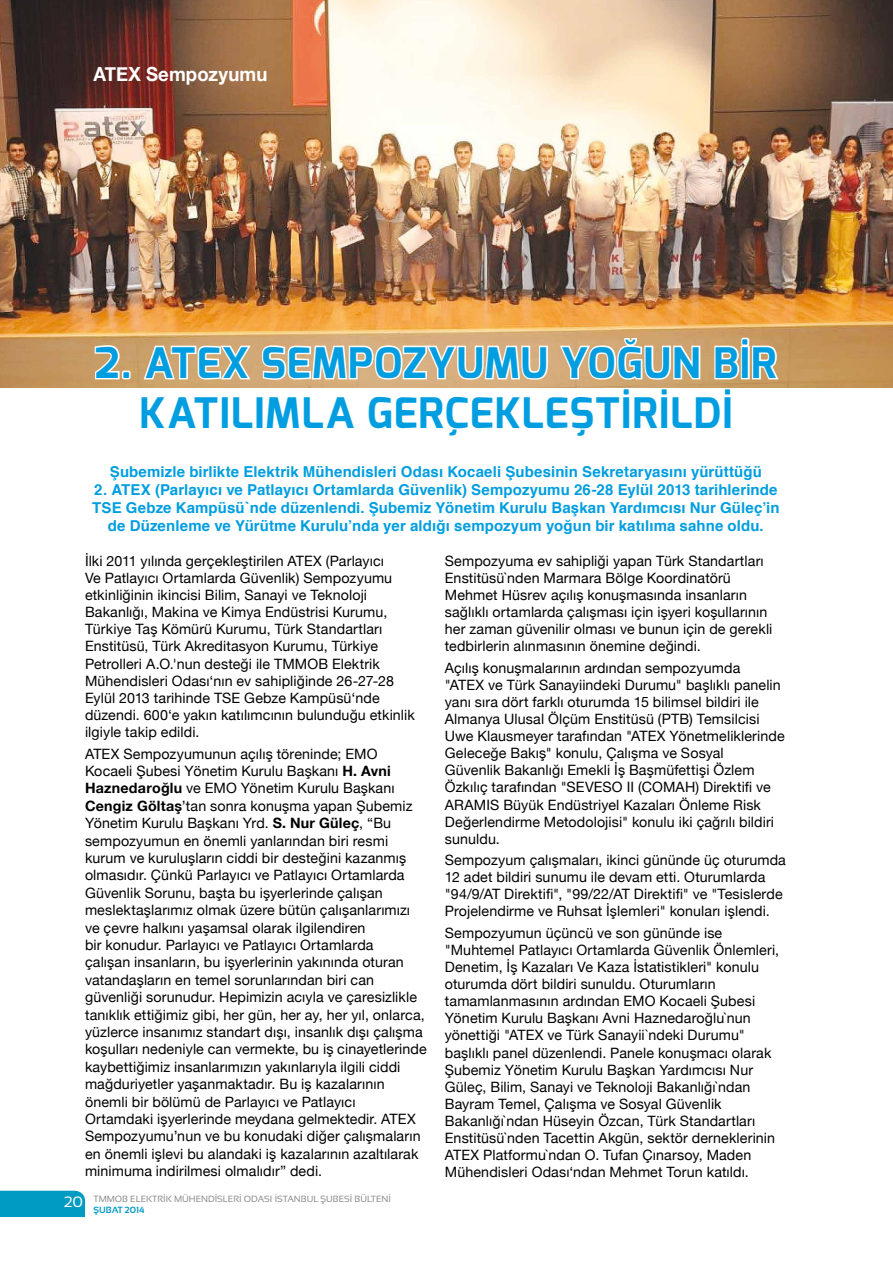
<style>
.page{position:relative;width:893px;height:1263px;background:#fff}
.page>*{position:absolute;margin:0;border:0;box-sizing:border-box;transform-origin:0 0}
.t1{font:700 42px "Exo";letter-spacing:.025em;color:#009ee0}
.t2{font:700 19.5px "Helvetica Neue";letter-spacing:.005em;color:#fff;scale:.95 1}
.t3{font:700 15px/18px "Helvetica";letter-spacing:.005em;color:#009ee0;text-align:center}
.t4{font:15px "Sansation";color:#fff}
.t5{font:14.25px/17.1px "Helvetica Neue";letter-spacing:.01em;color:#000}
.t6{font:9px "Sansation";color:#87888a}
.t7{font:700 9px "Sansation";color:#009ac5}
.s1{font-weight:700}
</style>
<div class="page">
<div style="left:0;top:1191px;width:85px;height:26px;background:#009bc2"></div>
<img style="left:0;top:0;width:892px;height:388px">
<hr style="left:892px;top:0;width:1px;height:1263px;background:#ffec87">
<svg style="left:93px;top:343px;width:39px;height:39px"></svg>
<svg style="left:139px;top:335px;width:642px;height:53px"></svg>
<h2 class="t2" style="left:94px;top:59px;width:184px">ATEX Sempozyumu</h2>
<h1 class="t1" style="left:95px;top:336px;width:75px">2. ATE</h1>
<h1 class="t1" style="left:222px;top:336px;width:68px">X SEM</h1>
<h1 class="t1" style="left:348px;top:336px;width:427px">POZYUMU YOĞUN BİR</h1>
<h1 class="t1" style="left:139px;top:386px;width:25px">KATILIMLA</h1>
<h1 class="t1" style="left:367px;top:386px;width:53px">GERÇEKLEŞT</h1>
<h1 class="t1" style="left:621px;top:386px;width:113px">İRİLDİ</h1>
<p class="t3" style="left:110px;top:462px;width:653px">Şubemizle birlikte Elektrik Mühendisleri Odası Kocaeli Şubesinin Sekretaryasını yürüttüğü</p>
<p class="t3" style="left:92px;top:480px;width:689px">2. ATEX (Parlayıcı ve Patlayıcı Ortamlarda Güvenlik) Sempozyumu 26-28 Eylül 2013 tarihlerinde<br>TSE Gebze Kampüsü`nde düzenlendi. Şubemiz Yönetim Kurulu Başkan Yardımcısı Nur Güleç’in de Düzenleme ve Yürütme Kurulu’nda yer aldığı sempozyum yoğun bir katılıma sahne oldu.</p>
<p class="t5" style="left:85px;top:553px;width:331px">İlki 2011 yılında gerçekleştirilen ATEX (Parlayıcı<br>Ve Patlayıcı Ortamlarda Güvenlik) Sempozyumu etkinliğinin ikincisi Bilim, Sanayi ve Teknoloji Bakanlığı, Makina ve Kimya Endüstrisi Kurumu, Türkiye Taş Kömürü Kurumu, Türk Standartları Enstitüsü, Türk Akreditasyon Kurumu, Türkiye Petrolleri A.O.'nun desteği ile TMMOB Elektrik Mühendisleri Odası‘nın ev sahipliğinde 26-27-28<br>Eylül 2013 tarihinde TSE Gebze Kampüsü‘nde düzendi. 600‘e yakın katılımcının bulunduğu etkinlik ilgiyle takip edildi.</p>
<p class="t5" style="left:85px;top:746px;width:343px">ATEX Sempozyumunun açılış töreninde; EMO Kocaeli Şubesi Yönetim Kurulu Başkanı <span class="s1">H. Avni Haznedaroğlu</span> ve EMO Yönetim Kurulu Başkanı <span class="s1">Cengiz Göltaş</span>’tan sonra konuşma yapan Şubemiz Yönetim Kurulu Başkanı Yrd. <span class="s1">S. Nur Güleç</span>, “Bu sempozyumun en önemli yanlarından biri resmi kurum ve kuruluşların ciddi bir desteğini kazanmış olmasıdır. Çünkü Parlayıcı ve Patlayıcı Ortamlarda Güvenlik Sorunu, başta bu işyerlerinde çalışan meslektaşlarımız olmak üzere bütün çalışanlarımızı ve çevre halkını yaşamsal olarak ilgilendiren<br>bir konudur. Parlayıcı ve Patlayıcı Ortamlarda<br>çalışan insanların, bu işyerlerinin yakınında oturan vatandaşların en temel sorunlarından biri can güvenliği sorunudur. Hepimizin acıyla ve çaresizlikle tanıklık ettiğimiz gibi, her gün, her ay, her yıl, onlarca, yüzlerce insanımız standart dışı, insanlık dışı çalışma koşulları nedeniyle can vermekte, bu iş cinayetlerinde kaybettiğimiz insanlarımızın yakınlarıyla ilgili ciddi mağduriyetler yaşanmaktadır. Bu iş kazalarının önemli bir bölümü de Parlayıcı ve Patlayıcı Ortamdaki işyerlerinde meydana gelmektedir. ATEX Sempozyumu’nun ve bu konudaki diğer çalışmaların en önemli işlevi bu alandaki iş kazalarının azaltılarak minimuma indirilmesi olmalıdır” dedi.</p>
<p class="t5" style="left:445px;top:553px;width:329px">Sempozyuma ev sahipliği yapan Türk Standartları Enstitüsü`nden Marmara Bölge Koordinatörü Mehmet Hüsrev açılış konuşmasında insanların sağlıklı ortamlarda çalışması için işyeri koşullarının her zaman güvenilir olması ve bunun için de gerekli tedbirlerin alınmasının önemine değindi.</p>
<p class="t5" style="left:445px;top:660px;width:341px">Açılış konuşmalarının ardından sempozyumda<br>"ATEX ve Türk Sanayiindeki Durumu" başlıklı panelin yanı sıra dört farklı oturumda 15 bilimsel bildiri ile Almanya Ulusal Ölçüm Enstitüsü (PTB) Temsilcisi Uwe Klausmeyer tarafından "ATEX Yönetmeliklerinde Geleceğe Bakış" konulu, Çalışma ve Sosyal<br>Güvenlik Bakanlığı Emekli İş Başmüfettişi Özlem Özkılıç tarafından "SEVESO II (COMAH) Direktifi ve ARAMIS Büyük Endüstriyel Kazaları Önleme Risk Değerlendirme Metodolojisi" konulu iki çağrılı bildiri sunuldu.</p>
<p class="t5" style="left:445px;top:852px;width:343px">Sempozyum çalışmaları, ikinci gününde üç oturumda 12 adet bildiri sunumu ile devam etti. Oturumlarda "94/9/AT Direktifi", "99/22/AT Direktifi" ve "Tesislerde Projelendirme ve Ruhsat İşlemleri" konuları işlendi.</p>
<p class="t5" style="left:445px;top:925px;width:336px">Sempozyumun üçüncü ve son gününde ise "Muhtemel Patlayıcı Ortamlarda Güvenlik Önlemleri, Denetim, İş Kazaları Ve Kaza İstatistikleri" konulu oturumda dört bildiri sunuldu. Oturumların tamamlanmasının ardından EMO Kocaeli Şubesi Yönetim Kurulu Başkanı Avni Haznedaroğlu`nun yönettiği "ATEX ve Türk Sanayii`ndeki Durumu" başlıklı panel düzenlendi. Panele konuşmacı olarak Şubemiz Yönetim Kurulu Başkan Yardımcısı Nur Güleç, Bilim, Sanayi ve Teknoloji Bakanlığı`ndan Bayram Temel, Çalışma ve Sosyal Güvenlik Bakanlığı`ndan Hüseyin Özcan, Türk Standartları Enstitüsü`nden Tacettin Akgün, sektör derneklerinin ATEX Platformu`ndan O. Tufan Çınarsoy, Maden Mühendisleri Odası‘ndan Mehmet Torun katıldı.</p>
<p class="t4" style="left:64px;top:1194px;width:20px">20</p>
<p class="t6" style="left:94px;top:1194px;width:299px">TMMOB ELEKTRİK MÜHENDİSLERİ ODASI İSTANBUL ŞUBESİ BÜLTENİ</p>
<p class="t7" style="left:94px;top:1205px;width:53px">ŞUBAT 2014</p>
</div>
